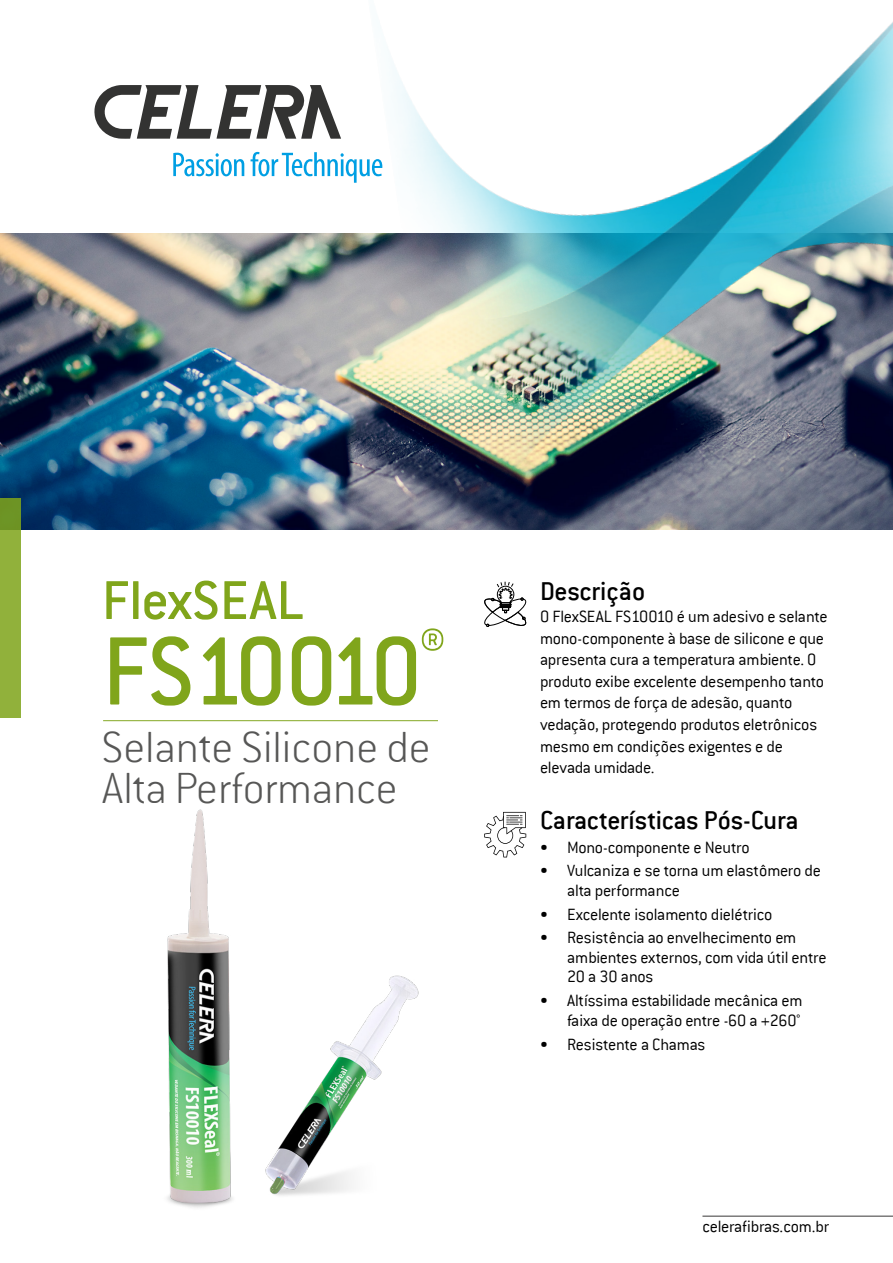
<style>
.page{position:relative;width:893px;height:1263px;background:#fff}
.page>*{position:absolute;margin:0;border:0;box-sizing:border-box;transform-origin:0 0}
.t1{font:106.5px "Conduit ITC Medium";letter-spacing:-.055em;color:#80a51b;scale:.95 1}
.t2{font:60px "Conduit ITC Medium";color:#80a51b}
.t3{font:300 48px/40.5px "Conduit ITC Extra";color:#575756}
.t4{font:500 28.5px "Conduit ITC";letter-spacing:-.01em;color:#000}
.t5{font:300 18px/21.6px "Conduit ITC";letter-spacing:-.015em;color:#000}
</style>
<div class="page">
<img style="left:0;top:233px;width:179px;height:297px">
<svg style="left:484px;top:812px;width:42px;height:45px"></svg>
<hr style="left:702px;top:1215px;width:191px;height:2px;background:#646363">
<svg style="left:94px;top:85px;width:85px;height:54px"></svg>
<svg style="left:173px;top:153px;width:6px;height:23px"></svg>
<hr style="left:103px;top:720px;width:335px;height:1px;background:#80a51b">
<svg style="left:0;top:498px;width:21px;height:220px;fill:#91b13b"></svg>
<img style="left:179px;top:22px;width:714px;height:605px">
<img style="left:167px;top:809px;width:252px;height:399px">
<h2 class="t2" style="left:102px;top:564px;width:203px">FlexSEAL</h2>
<h1 class="t1" style="left:103px;top:607px;width:362px">FS10010<sup>®</sup></h1>
<h3 class="t3" style="left:102px;top:726px;width:330px">Selante Silicone de<br>Alta Performance</h3>
<h3 class="t4" style="left:540px;top:575px;width:107px">Descrição</h3>
<p class="t5" style="left:540px;top:605px;width:289px">O FlexSEAL FS10010 é um adesivo e selante mono-componente à base de silicone e que apresenta cura a temperatura ambiente. O produto exibe excelente desempenho tanto em termos de força de adesão, quanto vedação, protegendo produtos eletrônicos mesmo em condições exigentes e de elevada umidade.</p>
<h3 class="t4" style="left:540px;top:804px;width:260px">Características Pós-Cura</h3>
<p class="t5" style="left:540px;top:836px;width:211px">• Mono-componente e Neutro</p>
<p class="t5" style="left:567px;top:861px;width:255px;line-height:19.5px;text-indent:-27px">• Vulcaniza e se torna um elastômero de alta performance</p>
<p class="t5" style="left:540px;top:903px;width:234px">• Excelente isolamento dielétrico</p>
<p class="t5" style="left:567px;top:928px;width:261px;line-height:19.5px;text-indent:-27px">• Resistência ao envelhecimento em ambientes externos, com vida útil entre<br>20 a 30 anos</p>
<p class="t5" style="left:540px;top:991px;width:264px;line-height:19.5px;text-align:right">• Altíssima estabilidade mecânica em faixa de operação entre -60 a +260°</p>
<p class="t5" style="left:540px;top:1033px;width:167px">• Resistente a Chamas</p>
<p class="t5" style="left:702px;top:1215px;width:128px">celerafibras.com.br</p>
</div>
